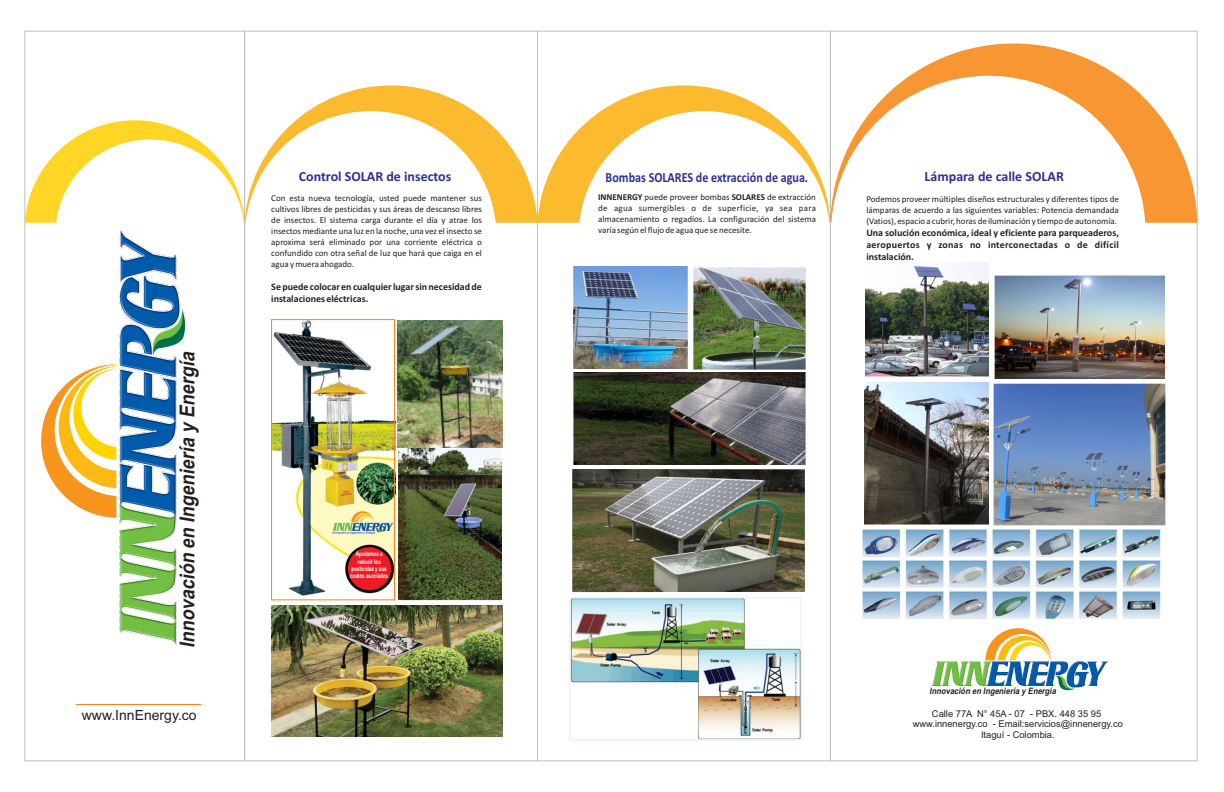
<style>
.page{position:relative;width:1224px;height:792px;background:#fff}
.page>*{position:absolute;margin:0;border:0;box-sizing:border-box;transform-origin:0 0}
.t1{font:italic 700 20.6px "Arial";color:#231f20;scale:.87 1}
.t2{font:700 14px "Calibri";color:#2e3092}
.t3{font:700 14px "Calibri";color:#2e3092;scale:.86 1}
.t4{font:14px "Arial";color:#231f20}
.t5{font:700 10px/12.2px "Calibri";color:#231f20}
.t6{font:9.3px/10.4px "Arial";color:#231f20;text-align:center}
.t7{font:9px/11px "Calibri";color:#231f20;text-align:justify}
.t8{font:italic 700 8.8px "Arial";color:#231f20;scale:.87 1}
.t9{font:700 6.5px/7.2px "Arial";color:#fff;text-align:center;scale:.7 1}
.s1{font-weight:700}
</style>
<div class="page">
<img style="left:273px;top:321px;width:120px;height:275px">
<svg style="left:985px;top:628px;width:66px;height:32px"></svg>
<img style="left:931px;top:662px;width:177px;height:29px">
<svg style="left:41px;top:364px;width:75px;height:154px"></svg>
<img style="left:120px;top:230px;width:66px;height:415px">
<img style="left:865px;top:262px;width:123px;height:114px">
<img style="left:864px;top:383px;width:125px;height:141px">
<img style="left:862px;top:526px;width:299px;height:94px">
<img style="left:995px;top:276px;width:170px;height:102px">
<img style="left:993px;top:384px;width:173px;height:141px">
<img style="left:572px;top:469px;width:233px;height:123px">
<img style="left:694px;top:267px;width:111px;height:103px">
<img style="left:573px;top:267px;width:115px;height:102px">
<img style="left:573px;top:372px;width:233px;height:93px">
<img style="left:570px;top:597px;width:231px;height:143px">
<img style="left:398px;top:447px;width:104px;height:153px">
<div style="left:271px;top:319px;width:124px;height:281px;border:1px solid #f5821f"></div>
<img style="left:272px;top:605px;width:230px;height:131px">
<hr style="left:76px;top:704px;width:125px;height:1px;background:#f5821f">
<div style="left:25px;top:31px;width:220px;height:730px;border:1px solid #bcbec0"></div>
<svg style="left:830px;top:44px;width:367px;height:179px"></svg>
<svg style="left:538px;top:85px;width:292px;height:138px"></svg>
<svg style="left:245px;top:85px;width:293px;height:138px"></svg>
<svg style="left:25px;top:120px;width:220px;height:103px"></svg>
<img style="left:397px;top:320px;width:105px;height:127px">
<div style="left:348px;top:547px;width:42px;height:43px;background:#ed1c24;border-radius:50%"></div>
<h1 class="t1" style="left:180px;top:648px;width:345px;rotate:-90deg">Innovación en Ingeniería y Energ ía</h1>
<h2 class="t4" style="left:82px;top:710px;width:116px">www.InnEnergy.co</h2>
<h2 class="t2" style="left:299px;top:171px;width:154px">Control SOLAR de insectos</h2>
<p class="t7" style="left:271px;top:193px;width:212px">Con esta nueva tecnología, usted puede mantener sus cultivos libres de pesticidas y sus áreas de descanso libres de insectos. El sistema carga durante el día y atrae los insectos mediante una luz en la noche, una vez el insecto se aproxima será eliminado por una corriente eléctrica o confundido con otra señal de luz que hará que caiga en el agua y muera ahogado.</p>
<p class="t5" style="left:271px;top:281px;width:212px">Se puede colocar en cualquier lugar sin necesidad de instalaciones eléctricas.</p>
<p class="t9" style="left:350px;top:551px;width:56px">Ayudamos a reducir los pesticidas y sus costos asociados</p>
<h2 class="t3" style="left:606px;top:171px;width:237px">Bombas SOLARES de extracción de agua.</h2>
<p class="t7" style="left:598px;top:193px;width:219px"><span class="s1">INNENERGY</span> puede proveer bombas <span class="s1">SOLARES</span> de extracción de agua sumergibles o de superficie, ya sea para almacenamiento o regadíos. La configuración del sistema varía según el flujo de agua que se necesite.</p>
<h2 class="t2" style="left:925px;top:171px;width:141px">Lámpara de calle SOLAR</h2>
<p class="t7" style="left:866px;top:194px;width:254px">Podemos proveer múltiples diseños estructurales y diferentes tipos de lámparas de acuerdo a las siguientes variables: Potencia demandada (Vatios), espacio a cubrir, horas de iluminación y tiempo de autonomía.</p>
<p class="t5" style="left:866px;top:227px;width:254px;text-align:justify">Una solución económica, ideal y eficiente para parqueaderos, aeropuertos y zonas no interconectadas o de difícil instalación.</p>
<p class="t8" style="left:930px;top:687px;width:148px">Innovación en Ingeniería y Energía</p>
<p class="t6" style="left:913px;top:709px;width:212px">Calle 77A N° 45A - 07 - PBX. 448 35 95 www.innenergy.co - Email:servicios@innenergy.co<br>Itaguí - Colombia.</p>
</div>
